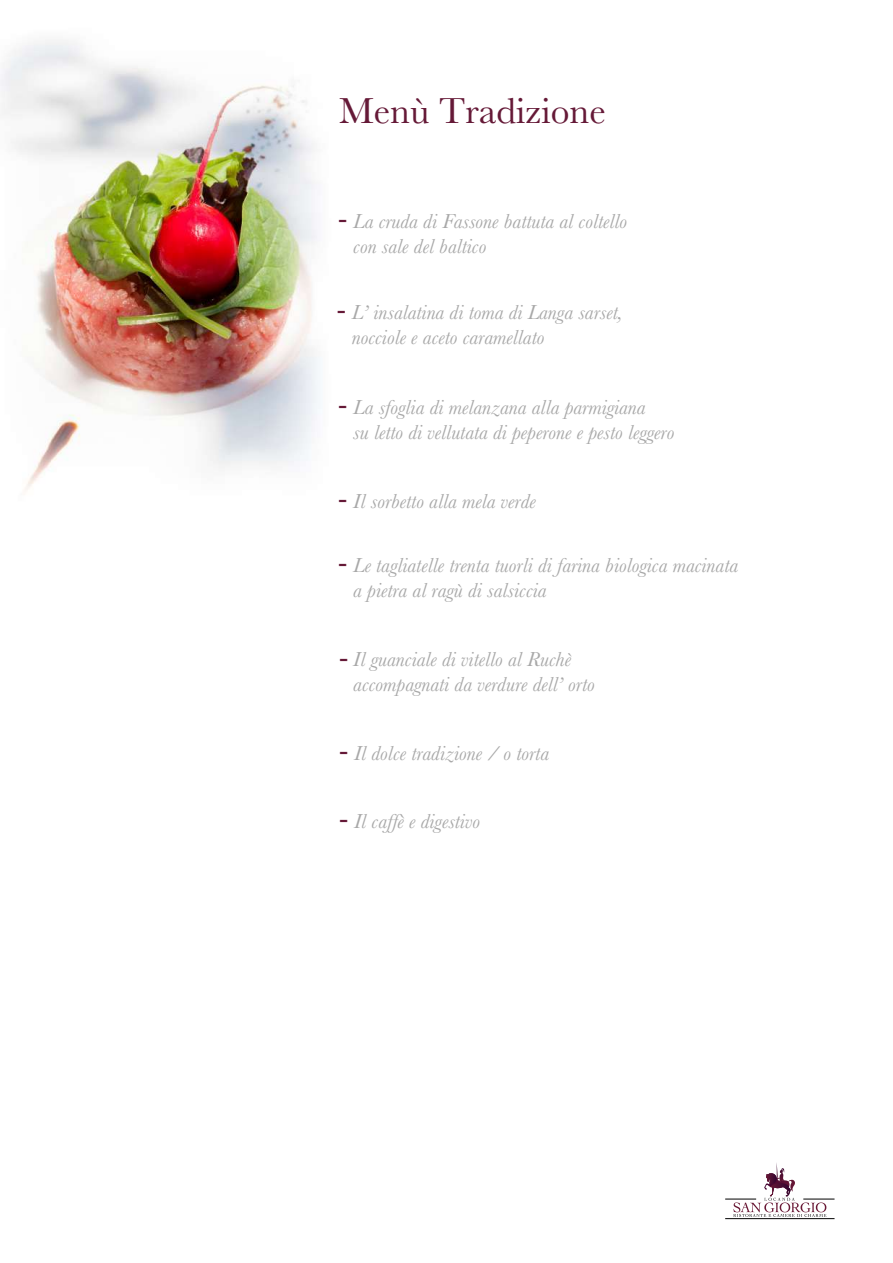
<style>
.page{position:relative;width:893px;height:1263px;background:#fff}
.page>*{position:absolute;margin:0;border:0;box-sizing:border-box;transform-origin:0 0}
.t1{font:37.5px "Baskerville";color:#651937}
.t2{font:29.85px "Baskerville";color:#651937}
.t3{font:italic 21px/25.2px "Baskerville";color:#a8a8a8}
.s1{font-style:normal;font-size:29.85px;color:#651937}
</style>
<div class="page">
<img style="left:0;top:40px;width:320px;height:451px">
<svg style="left:733px;top:1163px;width:93px;height:54px"></svg>
<hr style="left:725px;top:1199px;width:31px;height:1px;background:#000">
<hr style="left:725px;top:1218px;width:109px;height:1px;background:#000">
<hr style="left:803px;top:1199px;width:31px;height:1px;background:#000">
<h1 class="t1" style="left:339px;top:87px;width:268px">Menù Tradizione</h1>
<p class="t3" style="left:353px;top:208px;width:275px">La cruda di Fassone battuta al coltello con sale del baltico</p>
<h2 class="t2" style="left:338px;top:198px;width:11px">-</h2>
<p class="t3" style="left:352px;top:299px;width:273px">L’ insalatina di toma di Langa sarset, nocciole e aceto caramellato</p>
<h2 class="t2" style="left:337px;top:289px;width:11px">-</h2>
<p class="t3" style="left:353px;top:395px;width:323px">La sfoglia di melanzana alla parmigiana<br>su letto di vellutata di peperone e pesto leggero</p>
<h2 class="t2" style="left:338px;top:385px;width:11px">-</h2>
<p class="t3" style="left:338px;top:488px;width:199px"><span class="s1">-</span> Il sorbetto alla mela verde</p>
<p class="t3" style="left:353px;top:553px;width:386px">Le tagliatelle trenta tuorli di farina biologica macinata a pietra al ragù di salsiccia</p>
<h2 class="t2" style="left:338px;top:542px;width:11px">-</h2>
<p class="t3" style="left:353px;top:646px;width:243px">Il guanciale di vitello al Ruchè accompagnati da verdure dell’ orto</p>
<h2 class="t2" style="left:339px;top:637px;width:11px">-</h2>
<p class="t3" style="left:339px;top:740px;width:212px"><span class="s1">-</span> Il dolce tradizione / o torta</p>
<p class="t3" style="left:339px;top:808px;width:143px"><span class="s1">-</span> Il caffè e digestivo</p>
</div>
